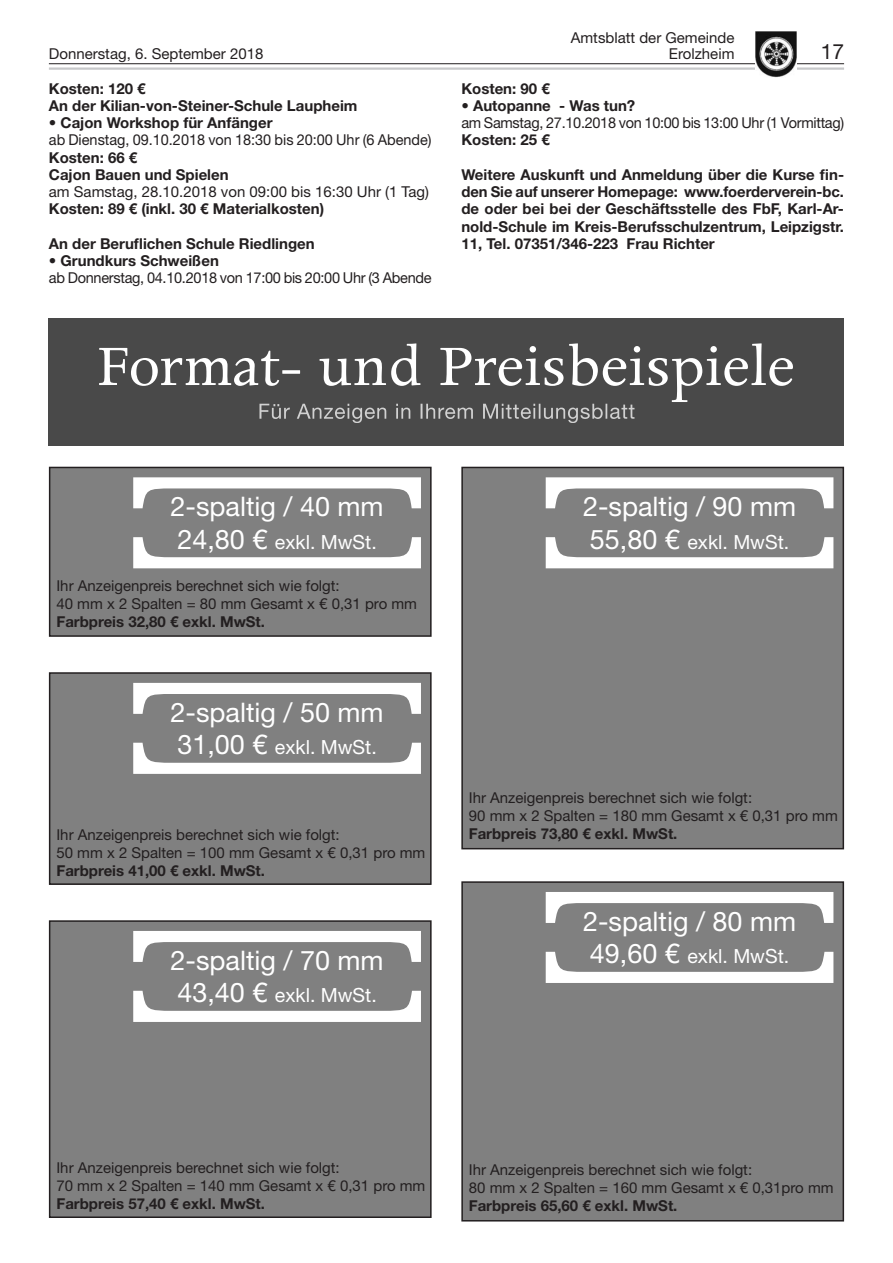
<style>
.page{position:relative;width:893px;height:1263px;background:#fff}
.page>*{position:absolute;margin:0;border:0;box-sizing:border-box;transform-origin:0 0}
.t1{font:64.5px "Apollo MT Std";color:#fff}
.t2{font:27px "Helvetica Neue LT Std";color:#fff}
.t3{font:21px "Helvetica Neue LT Std";color:#231f20}
.t4{font:19.5px "Helvetica Neue LT Std";color:#fff}
.t5{font:700 15px/17.2px "Helvetica Neue LT Std";color:#231f20}
.t6{font:15px/18px "Helvetica Neue LT Std";color:#231f20}
.t7{font:15px "Helvetica Neue LT Std";letter-spacing:-.02em;color:#231f20}
.s1{font-size:27px}
</style>
<div class="page">
<hr style="left:49px;top:67px;width:795px;height:3px;background:#c7c8ca">
<hr style="left:49px;top:63px;width:795px;height:1px;background:#231f20">
<img style="left:755px;top:32px;width:41px;height:46px">
<div style="left:49px;top:318px;width:795px;height:127px;background:#494949"></div>
<svg style="left:259px;top:404px;width:375px;height:19px"></svg>
<div style="left:50px;top:467px;width:381px;height:169px;background:#808080"></div>
<div style="left:49px;top:467px;width:383px;height:170px;border:2px solid #231f20"></div>
<div style="left:50px;top:673px;width:381px;height:211px;background:#808080"></div>
<div style="left:49px;top:672px;width:383px;height:213px;border:2px solid #231f20"></div>
<div style="left:50px;top:921px;width:381px;height:296px;background:#808080"></div>
<div style="left:49px;top:920px;width:383px;height:298px;border:2px solid #231f20"></div>
<div style="left:462px;top:467px;width:381px;height:382px;background:#808080"></div>
<div style="left:461px;top:467px;width:383px;height:382px;border:2px solid #231f20"></div>
<div style="left:462px;top:882px;width:381px;height:339px;background:#808080"></div>
<div style="left:461px;top:881px;width:383px;height:340px;border:2px solid #231f20"></div>
<svg style="left:133px;top:477px;width:288px;height:31px"></svg>
<svg style="left:133px;top:537px;width:288px;height:31px"></svg>
<svg style="left:133px;top:683px;width:288px;height:31px"></svg>
<svg style="left:133px;top:743px;width:288px;height:31px"></svg>
<svg style="left:133px;top:931px;width:288px;height:31px"></svg>
<svg style="left:133px;top:991px;width:288px;height:31px"></svg>
<svg style="left:546px;top:477px;width:287px;height:31px"></svg>
<svg style="left:546px;top:537px;width:287px;height:31px"></svg>
<svg style="left:546px;top:892px;width:287px;height:31px"></svg>
<svg style="left:546px;top:952px;width:287px;height:31px"></svg>
<p class="t6" style="left:571px;top:28px;width:165px">Amtsblatt der Gemeinde</p>
<p class="t6" style="left:49px;top:45px;width:216px">Donnerstag, 6. September 2018</p>
<p class="t6" style="left:669px;top:45px;width:67px">Erolzheim</p>
<h3 class="t3" style="left:821px;top:39px;width:25px">17</h3>
<p class="t5" style="left:49px;top:79px;width:310px">Kosten: 120 €<br>An der Kilian-von-Steiner-Schule Laupheim</p>
<p class="t5" style="left:49px;top:114px;width:225px">• Cajon Workshop für Anfänger</p>
<p class="t6" style="left:49px;top:131px;width:384px">ab Dienstag, 09.10.2018 von 18:30 bis 20:00 Uhr (6 Abende)</p>
<p class="t5" style="left:49px;top:148px;width:181px">Kosten: 66 €<br>Cajon Bauen und Spielen</p>
<p class="t6" style="left:49px;top:183px;width:382px">am Samstag, 28.10.2018 von 09:00 bis 16:30 Uhr (1 Tag)</p>
<p class="t5" style="left:49px;top:200px;width:277px">Kosten: 89 € (inkl. 30 € Materialkosten)</p>
<p class="t5" style="left:49px;top:235px;width:267px">An der Beruflichen Schule Riedlingen</p>
<p class="t5" style="left:49px;top:252px;width:172px">• Grundkurs Schweißen</p>
<p class="t7" style="left:49px;top:269px;width:384px">ab Donnerstag, 04.10.2018 von 17:00 bis 20:00 Uhr (3 Abende</p>
<p class="t5" style="left:461px;top:79px;width:90px">Kosten: 90 €</p>
<p class="t5" style="left:461px;top:97px;width:175px">• Autopanne - Was tun?</p>
<p class="t7" style="left:461px;top:114px;width:384px">am Samstag, 27.10.2018 von 10:00 bis 13:00 Uhr (1 Vormittag)</p>
<p class="t5" style="left:461px;top:131px;width:90px">Kosten: 25 €</p>
<p class="t5" style="left:461px;top:166px;width:384px;text-align:justify">Weitere Auskunft und Anmeldung über die Kurse fin&shy;den Sie auf unserer Homepage: www.foerderverein-bc. de oder bei bei der Geschäftsstelle des FbF, Karl-Ar&shy;nold-Schule im Kreis-Berufsschulzentrum, Leipzigstr.<br>11, Tel. 07351/346-223 Frau Richter</p>
<h1 class="t1" style="left:98px;top:331px;width:698px">Format- und Preisbeispiele</h1>
<h2 class="t2" style="left:171px;top:490px;width:215px">2-spaltig / 40 mm</h2>
<h3 class="t4" style="left:177px;top:530px;width:201px"><span class="s1">24,80 €</span> exkl. MwSt.</h3>
<p class="t6" style="left:56px;top:576px;width:362px">Ihr Anzeigenpreis berechnet sich wie folgt:<br>40 mm x 2 Spalten = 80 mm Gesamt x € 0,31 pro mm</p>
<p class="t5" style="left:56px;top:612px;width:210px">Farbpreis 32,80 € exkl. MwSt.</p>
<h2 class="t2" style="left:171px;top:696px;width:215px">2-spaltig / 50 mm</h2>
<h3 class="t4" style="left:177px;top:735px;width:201px"><span class="s1">31,00 €</span> exkl. MwSt.</h3>
<p class="t6" style="left:56px;top:825px;width:370px">Ihr Anzeigenpreis berechnet sich wie folgt:<br>50 mm x 2 Spalten = 100 mm Gesamt x € 0,31 pro mm</p>
<p class="t5" style="left:56px;top:862px;width:210px">Farbpreis 41,00 € exkl. MwSt.</p>
<h2 class="t2" style="left:171px;top:944px;width:215px">2-spaltig / 70 mm</h2>
<h3 class="t4" style="left:177px;top:984px;width:201px"><span class="s1">43,40 €</span> exkl. MwSt.</h3>
<h2 class="t2" style="left:583px;top:490px;width:215px">2-spaltig / 90 mm</h2>
<h3 class="t4" style="left:590px;top:530px;width:201px"><span class="s1">55,80 €</span> exkl. MwSt.</h3>
<p class="t6" style="left:469px;top:788px;width:370px">Ihr Anzeigenpreis berechnet sich wie folgt:<br>90 mm x 2 Spalten = 180 mm Gesamt x € 0,31 pro mm</p>
<p class="t5" style="left:469px;top:824px;width:210px">Farbpreis 73,80 € exkl. MwSt.</p>
<h2 class="t2" style="left:583px;top:905px;width:215px">2-spaltig / 80 mm</h2>
<h3 class="t4" style="left:590px;top:945px;width:201px"><span class="s1">49,60 €</span> exkl. MwSt.</h3>
<p class="t6" style="left:56px;top:1158px;width:370px">Ihr Anzeigenpreis berechnet sich wie folgt:<br>70 mm x 2 Spalten = 140 mm Gesamt x € 0,31 pro mm</p>
<p class="t5" style="left:56px;top:1195px;width:210px">Farbpreis 57,40 € exkl. MwSt.</p>
<p class="t6" style="left:469px;top:1161px;width:366px">Ihr Anzeigenpreis berechnet sich wie folgt:<br>80 mm x 2 Spalten = 160 mm Gesamt x € 0,31pro mm</p>
<p class="t5" style="left:469px;top:1197px;width:210px">Farbpreis 65,60 € exkl. MwSt.</p>
</div>
